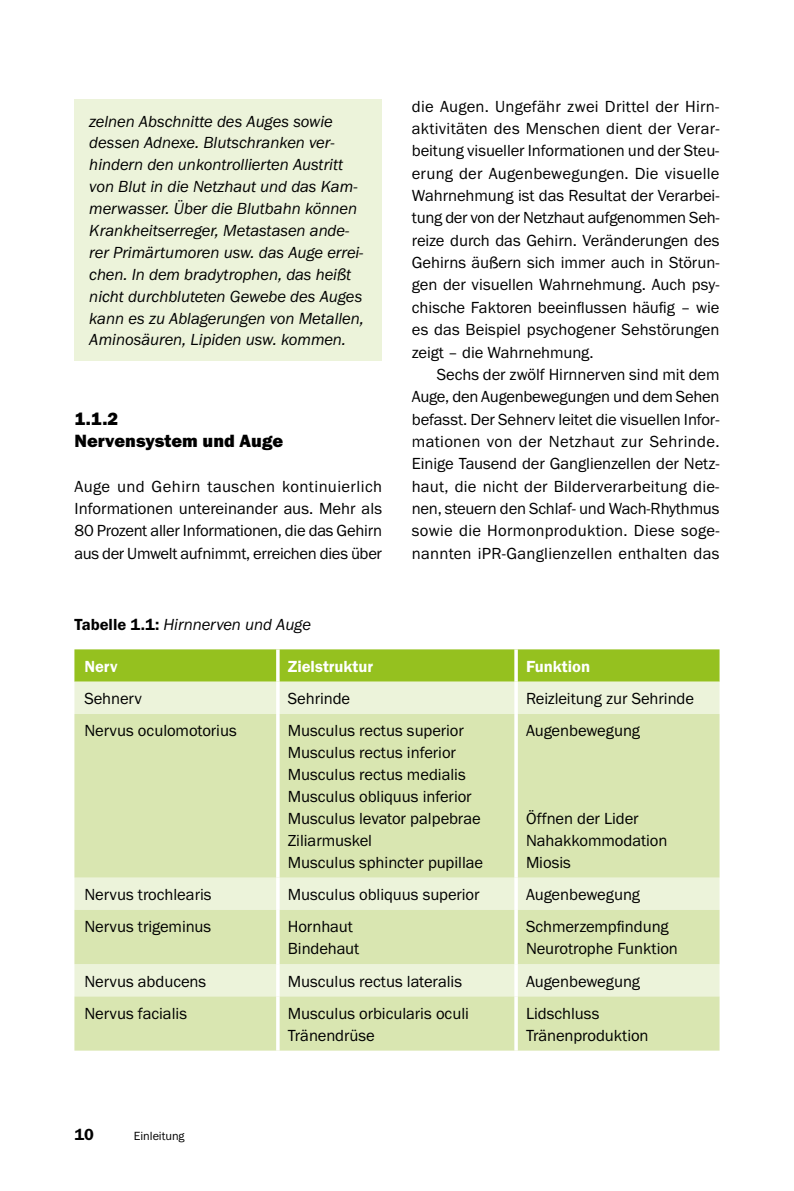
<style>
.page{position:relative;width:794px;height:1191px;background:#fff}
.page>*{position:absolute;margin:0;border:0;box-sizing:border-box;transform-origin:0 0}
.t1{font:800 18.38px/22.4px "Franklin Gothic";color:#000}
.t2{font:16.62px/22.4px "Franklin Gothic";color:#000}
.t3{font:italic 16.62px/21.9px "Franklin Gothic";letter-spacing:-.005em;color:#000}
.t4{font:600 16.62px "Franklin Gothic";color:#fff}
.t5{font:600 16.62px "Franklin Gothic";color:#000}
.t6{font:12.25px "Franklin Gothic";color:#000}
.s1{font-weight:600;font-style:normal}
</style>
<div class="page">
<div style="left:74px;top:99px;width:308px;height:261px;background:#ecf3da"></div>
<div style="left:74px;top:649px;width:645px;height:32px;background:#95c11f"></div>
<div style="left:74px;top:681px;width:645px;height:33px;background:#ecf3da"></div>
<svg style="left:74px;top:714px;width:645px;height:336px;background:#dce8b8"></svg>
<hr style="left:276px;top:681px;width:4px;height:33px;background:#fff">
<hr style="left:514px;top:681px;width:4px;height:33px;background:#fff">
<svg style="left:276px;top:714px;width:4px;height:163px"></svg>
<svg style="left:514px;top:714px;width:4px;height:163px"></svg>
<hr style="left:276px;top:877px;width:4px;height:33px;background:#fff">
<hr style="left:514px;top:877px;width:4px;height:33px;background:#fff">
<svg style="left:276px;top:910px;width:4px;height:54px"></svg>
<svg style="left:514px;top:910px;width:4px;height:54px"></svg>
<hr style="left:276px;top:964px;width:4px;height:32px;background:#fff">
<hr style="left:514px;top:964px;width:4px;height:32px;background:#fff">
<svg style="left:276px;top:996px;width:4px;height:54px"></svg>
<svg style="left:514px;top:996px;width:4px;height:54px"></svg>
<svg style="left:276px;top:649px;width:4px;height:32px"></svg>
<svg style="left:514px;top:649px;width:4px;height:32px"></svg>
<p class="t3" style="left:89px;top:110px;width:276px">zelnen Abschnitte des Auges sowie dessen Adnexe. Blutschranken ver&shy;hindern den unkontrollierten Austritt von Blut in die Netzhaut und das Kam&shy;merwasser. Über die Blutbahn können Krankheitserreger, Metastasen ande&shy;rer Primärtumoren usw. das Auge errei&shy;chen. In dem bradytrophen, das heißt nicht durchbluteten Gewebe des Auges kann es zu Ablagerungen von Metallen, Aminosäuren, Lipiden usw. kommen.</p>
<p class="t1" style="left:74px;top:407px;width:210px">1.1.2<br>Nervensystem und Auge</p>
<p class="t2" style="left:74px;top:475px;width:309px;text-align:justify">Auge und Gehirn tauschen kontinuierlich Informationen untereinander aus. Mehr als 80 Prozent aller Informationen, die das Gehirn aus der Umwelt aufnimmt, erreichen dies über</p>
<p class="t2" style="left:412px;top:95px;width:309px;text-align:justify">die Augen. Ungefähr zwei Drittel der Hirn&shy;aktivitäten des Menschen dient der Verar&shy;beitung visueller Informationen und der Steu&shy;erung der Augenbewegungen. Die visuelle Wahrnehmung ist das Resultat der Verarbei&shy;tung der von der Netzhaut aufgenommen Seh&shy;reize durch das Gehirn. Veränderungen des Gehirns äußern sich immer auch in Störun&shy;gen der visuellen Wahrnehmung. Auch psy&shy;chische Faktoren beeinflussen häufig – wie es das Beispiel psychogener Sehstörungen zeigt – die Wahrnehmung.</p>
<p class="t2" style="left:412px;top:363px;width:309px;text-align:justify;text-indent:25px">Sechs der zwölf Hirnnerven sind mit dem Auge, den Augenbewegungen und dem Sehen befasst. Der Sehnerv leitet die visuellen Infor&shy;mationen von der Netzhaut zur Sehrinde.<br>Einige Tausend der Ganglienzellen der Netz&shy;haut, die nicht der Bilderverarbeitung die&shy;nen, steuern den Schlaf- und Wach-Rhythmus sowie die Hormonproduktion. Diese soge&shy;nannten iPR-Ganglienzellen enthalten das</p>
<p class="t3" style="left:74px;top:613px;width:238px"><span class="s1">Tabelle 1.1:</span> Hirnnerven und Auge</p>
<p class="t4" style="left:84px;top:657px;width:35px">Nerv</p>
<p class="t4" style="left:288px;top:657px;width:87px">Zielstruktur</p>
<p class="t4" style="left:526px;top:657px;width:66px">Funktion</p>
<p class="t2" style="left:84px;top:687px;width:59px">Sehnerv</p>
<p class="t2" style="left:288px;top:687px;width:64px">Sehrinde</p>
<p class="t2" style="left:526px;top:687px;width:170px">Reizleitung zur Sehrinde</p>
<p class="t2" style="left:84px;top:720px;width:154px">Nervus oculomotorius</p>
<p class="t2" style="left:288px;top:720px;width:197px;line-height:21.9px">Musculus rectus superior<br>Musculus rectus inferior<br>Musculus rectus medialis<br>Musculus obliquus inferior<br>Musculus levator palpebrae<br>Ziliarmuskel<br>Musculus sphincter pupillae</p>
<p class="t2" style="left:526px;top:720px;width:116px">Augenbewegung</p>
<p class="t2" style="left:526px;top:807px;width:143px;line-height:21.9px">Öffnen der Lider<br>Nahakkommodation<br>Miosis</p>
<p class="t2" style="left:84px;top:883px;width:129px">Nervus trochlearis</p>
<p class="t2" style="left:288px;top:883px;width:193px">Musculus obliquus superior</p>
<p class="t2" style="left:526px;top:883px;width:116px">Augenbewegung</p>
<p class="t2" style="left:84px;top:916px;width:128px">Nervus trigeminus</p>
<p class="t2" style="left:288px;top:916px;width:73px;line-height:21.9px">Hornhaut<br>Bindehaut</p>
<p class="t2" style="left:526px;top:916px;width:153px;line-height:21.9px">Schmerzempfindung<br>Neurotrophe Funktion</p>
<p class="t2" style="left:84px;top:970px;width:123px">Nervus abducens</p>
<p class="t2" style="left:288px;top:970px;width:176px">Musculus rectus lateralis</p>
<p class="t2" style="left:526px;top:970px;width:116px">Augenbewegung</p>
<p class="t2" style="left:84px;top:1002px;width:104px">Nervus facialis</p>
<p class="t2" style="left:288px;top:1002px;width:183px;line-height:21.9px">Musculus orbicularis oculi<br>Tränendrüse</p>
<p class="t2" style="left:526px;top:1002px;width:124px;line-height:21.9px">Lidschluss<br>Tränenproduktion</p>
<p class="t5" style="left:74px;top:1125px;width:21px">10</p>
<p class="t6" style="left:134px;top:1129px;width:52px">Einleitung</p>
</div>
